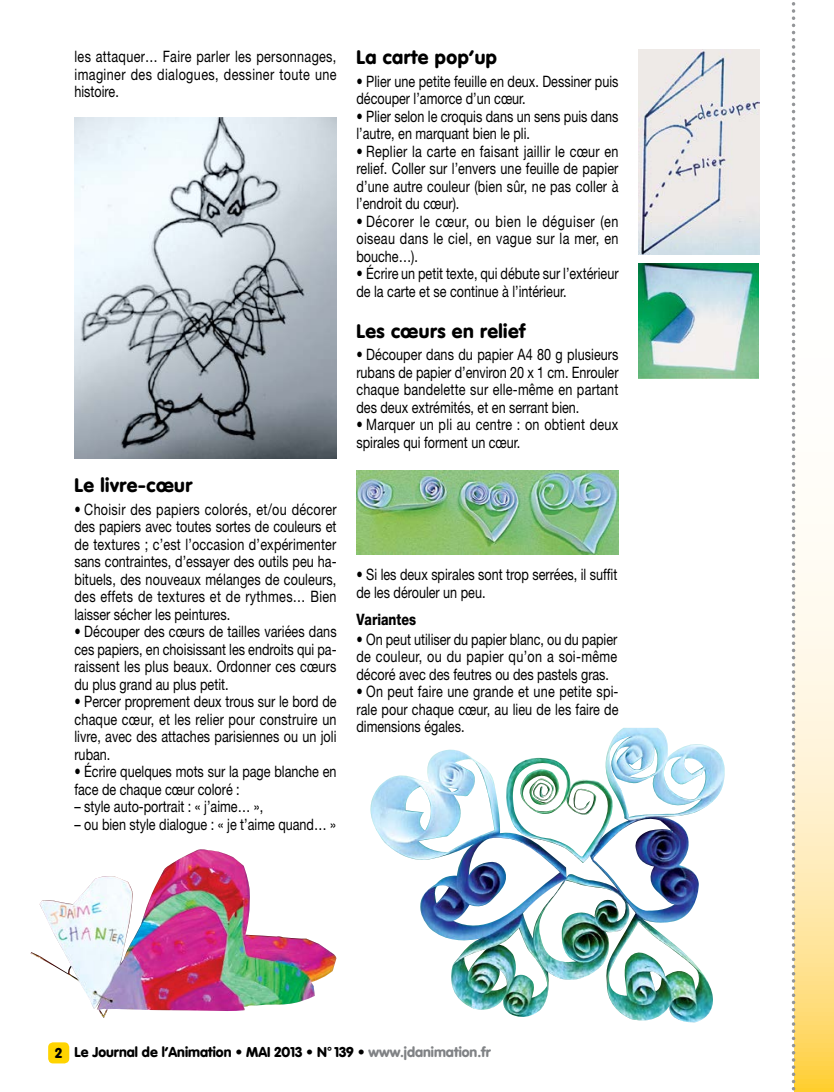
<style>
.page{position:relative;width:834px;height:1092px;background:#fff}
.page>*{position:absolute;margin:0;border:0;box-sizing:border-box;transform-origin:0 0}
.t1{font:900 19.25px "VAG Rounded";letter-spacing:.025em;color:#000}
.t2{font:15.75px/17.5px "Helvetica Neue";color:#000;text-align:justify;scale:.8 1}
.t3{font:15.75px/17.5px "Helvetica Neue";letter-spacing:.02em;color:#000;scale:.8 1}
.t4{font:800 15.75px "Helvetica Neue";color:#000;scale:.8 1}
.t5{font:900 14px "VAG Rounded";color:#000}
.s1{color:#808285}
</style>
<div class="page">
<div style="left:48px;top:1042px;width:21px;height:21px;background:#ffd400;border-radius:5px"></div>
<img style="left:74px;top:117px;width:262px;height:341px">
<img style="left:356px;top:471px;width:262px;height:83px">
<img style="left:31px;top:849px;width:306px;height:169px">
<img style="left:638px;top:50px;width:121px;height:204px">
<img style="left:638px;top:263px;width:120px;height:115px">
<img style="left:370px;top:727px;width:354px;height:296px">
<svg style="left:795px;top:3px;width:38px;height:1088px"></svg>
<svg style="left:791px;top:2px;width:4px;height:1090px"></svg>
<p class="t2" style="left:74px;top:47px;width:329px">les attaquer… Faire parler les personnages, imaginer des dialogues, dessiner toute une histoire.</p>
<p class="t1" style="left:74px;top:473px;width:119px">Le livre-cœur</p>
<p class="t2" style="left:74px;top:500px;width:329px">• Choisir des papiers colorés, et/ou décorer des papiers avec toutes sortes de couleurs et de textures ; c’est l’occasion d’expérimenter sans contraintes, d’essayer des outils peu ha&shy;bituels, des nouveaux mélanges de couleurs, des effets de textures et de rythmes… Bien laisser sécher les peintures.</p>
<p class="t2" style="left:74px;top:622px;width:329px">• Découper des cœurs de tailles variées dans ces papiers, en choisissant les endroits qui pa&shy;raissent les plus beaux. Ordonner ces cœurs du plus grand au plus petit.</p>
<p class="t2" style="left:74px;top:692px;width:329px">• Percer proprement deux trous sur le bord de chaque cœur, et les relier pour construire un livre, avec des attaches parisiennes ou un joli ruban.</p>
<p class="t2" style="left:74px;top:762px;width:329px">• Écrire quelques mots sur la page blanche en face de chaque cœur coloré :</p>
<p class="t2" style="left:74px;top:797px;width:237px">– style auto-portrait : « j’aime… »,</p>
<p class="t2" style="left:74px;top:815px;width:328px">– ou bien style dialogue : « je t’aime quand… »</p>
<p class="t1" style="left:356px;top:46px;width:142px">La carte pop’up</p>
<p class="t2" style="left:356px;top:72px;width:329px">• Plier une petite feuille en deux. Dessiner puis découper l’amorce d’un cœur.</p>
<p class="t2" style="left:356px;top:107px;width:329px">• Plier selon le croquis dans un sens puis dans l’autre, en marquant bien le pli.</p>
<p class="t2" style="left:356px;top:142px;width:329px">• Replier la carte en faisant jaillir le cœur en relief. Coller sur l’envers une feuille de papier d’une autre couleur (bien sûr, ne pas coller à l’endroit du cœur).</p>
<p class="t2" style="left:356px;top:212px;width:329px">• Décorer le cœur, ou bien le déguiser (en oiseau dans le ciel, en vague sur la mer, en bouche…).</p>
<p class="t2" style="left:356px;top:264px;width:329px">• Écrire un petit texte, qui débute sur l’extérieur de la carte et se continue à l’intérieur.</p>
<p class="t1" style="left:356px;top:319px;width:171px">Les cœurs en relief</p>
<p class="t2" style="left:356px;top:345px;width:329px">• Découper dans du papier A4 80 g plusieurs rubans de papier d’environ 20 x 1 cm. Enrouler chaque bandelette sur elle-même en partant des deux extrémités, et en serrant bien.</p>
<p class="t3" style="left:356px;top:415px;width:329px">• Marquer un pli au centre : on obtient deux spirales qui forment un cœur.</p>
<p class="t2" style="left:356px;top:565px;width:327px">• Si les deux spirales sont trop serrées, il suffit de les dérouler un peu.</p>
<p class="t4" style="left:356px;top:610px;width:76px">Variantes</p>
<p class="t2" style="left:356px;top:630px;width:328px">• On peut utiliser du papier blanc, ou du papier de couleur, ou du papier qu’on a soi-même décoré avec des feutres ou des pastels gras.</p>
<p class="t2" style="left:356px;top:682px;width:329px">• On peut faire une grande et une petite spi&shy;rale pour chaque cœur, au lieu de les faire de dimensions égales.</p>
<p class="t5" style="left:55px;top:1043px;width:437px">2 Le Journal de l’Animation • MAI 2013 • N° 139 • <span class="s1">www.jdanimation.fr</span></p>
</div>
